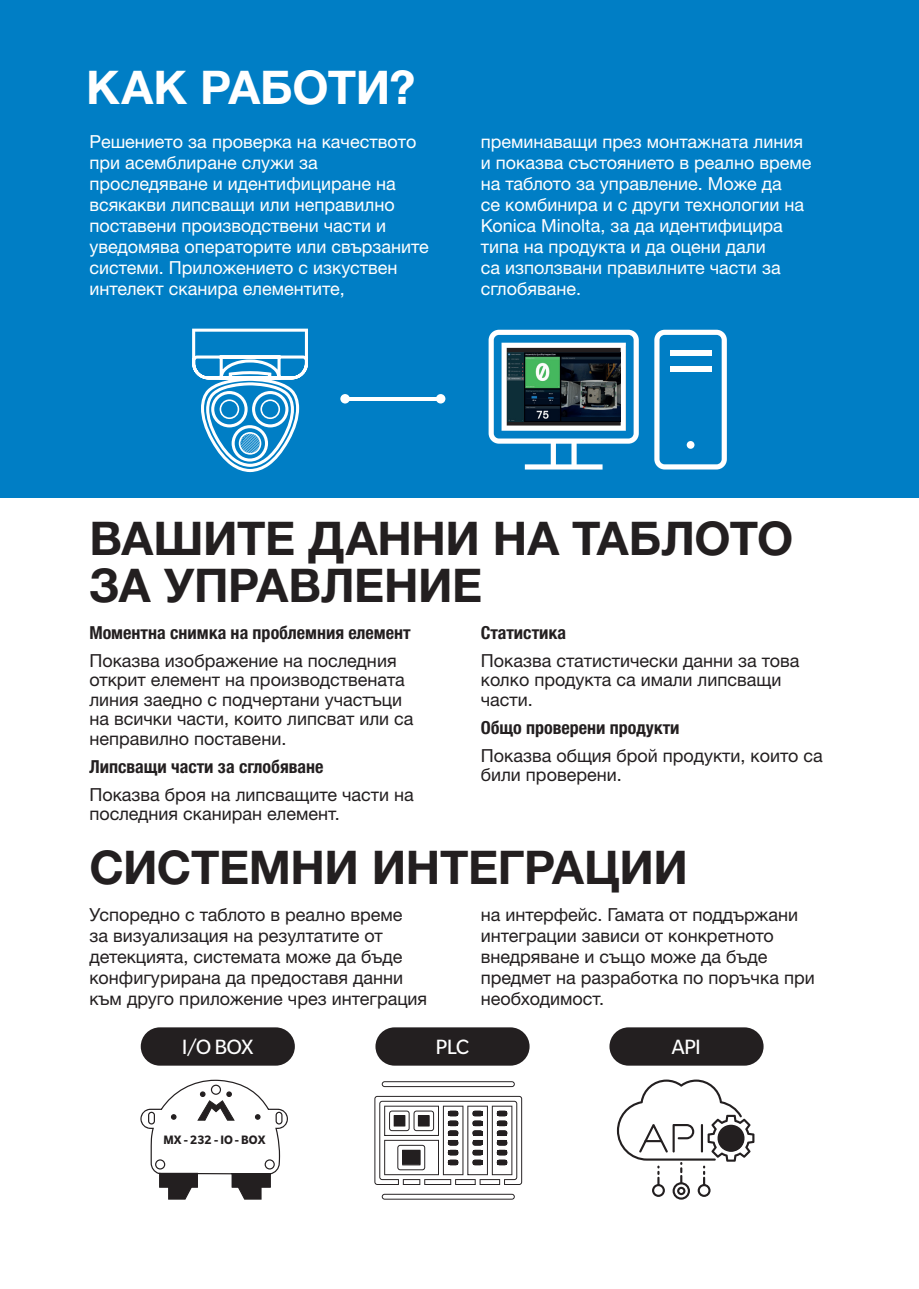
<style>
.page{position:relative;width:919px;height:1289px;background:#fff}
.page>*{position:absolute;margin:0;border:0;box-sizing:border-box;transform-origin:0 0}
.t1{font:700 46.5px/46.5px "Helvetica Neue LTW1 G";letter-spacing:-.01em;color:#231f20}
.t2{font:700 46.5px "Helvetica Neue LTW1 G";letter-spacing:-.01em;color:#fff}
.t3{font:22.5px "Slate Pro";letter-spacing:-.045em;color:#fff}
.t4{font:18px/21px "Helvetica Neue LTW1 G";color:#231f20}
.t5{font:18px/21px "Helvetica Neue LTW1 G";color:#fff}
.t6{font:700 condensed 18px "Helvetica Neue LTW1 G";color:#231f20}
.t7{font:700 13.35px "Slate Pro";color:#231f20;scale:.95 1}
</style>
<div class="page">
<svg style="left:140px;top:1079px;width:148px;height:120px"></svg>
<svg style="left:617px;top:1079px;width:137px;height:120px"></svg>
<div style="left:718px;top:1126px;width:25px;height:25px;background:#231f20;border-radius:50%"></div>
<svg style="left:374px;top:1081px;width:148px;height:118px"></svg>
<div style="left:141px;top:1027px;width:154px;height:38px;background:#231f20;border-radius:19px"></div>
<div style="left:375px;top:1027px;width:154px;height:38px;background:#231f20;border-radius:19px"></div>
<div style="left:609px;top:1027px;width:154px;height:38px;background:#231f20;border-radius:19px"></div>
<div style="left:0;top:0;width:918px;height:497px;background:#007ec5"></div>
<svg style="left:488px;top:330px;width:150px;height:139px"></svg>
<svg style="left:654px;top:330px;width:72px;height:139px"></svg>
<div style="left:669px;top:350px;width:42px;height:5px;background:#fff"></div>
<div style="left:669px;top:366px;width:42px;height:5px;background:#fff"></div>
<div style="left:686px;top:441px;width:8px;height:8px;background:#fff;border-radius:50%"></div>
<svg style="left:192px;top:328px;width:116px;height:144px"></svg>
<div style="left:340px;top:394px;width:10px;height:9px;background:#fff;border-radius:50%"></div>
<div style="left:436px;top:394px;width:9px;height:9px;background:#fff;border-radius:50%"></div>
<hr style="left:346px;top:397px;width:94px;height:3px;background:#fff">
<img style="left:507px;top:352px;width:113px;height:69px">
<img style="left:620px;top:352px;width:1px;height:69px">
<h1 class="t2" style="left:86px;top:58px;width:330px">КАК РАБОТИ?</h1>
<p class="t5" style="left:89px;top:130px;width:341px">Решението за проверка на качеството при асемблиране служи за проследяване и идентифициране на всякакви липсващи или неправилно поставени производствени части и уведомява операторите или свързаните системи. Приложението с изкуствен интелект сканира елементите,</p>
<p class="t5" style="left:480px;top:130px;width:332px">преминаващи през монтажната линия и показва състоянието в реално време на таблото за управление. Може да<br>се комбинира и с други технологии на<br>Konica Minolta, за да идентифицира типа на продукта и да оцени дали<br>са използвани правилните части за сглобяване.</p>
<h1 class="t1" style="left:89px;top:515px;width:705px">ВАШИТЕ ДАННИ НА ТАБЛОТО<br>ЗА УПРАВЛЕНИЕ</h1>
<p class="t6" style="left:89px;top:621px;width:323px">Моментна снимка на проблемния елемент</p>
<p class="t4" style="left:89px;top:650px;width:326px;line-height:19.5px">Показва изображение на последния открит елемент на производствената линия заедно с подчертани участъци на всички части, които липсват или са неправилно поставени.</p>
<p class="t6" style="left:89px;top:755px;width:236px">Липсващи части за сглобяване</p>
<p class="t4" style="left:89px;top:784px;width:326px;line-height:19.5px">Показва броя на липсващите части на последния сканиран елемент.</p>
<p class="t6" style="left:480px;top:621px;width:87px">Статистика</p>
<p class="t4" style="left:480px;top:650px;width:320px;line-height:19.5px">Показва статистически данни за това колко продукта са имали липсващи части.</p>
<p class="t6" style="left:480px;top:716px;width:200px">Общо проверени продукти</p>
<p class="t4" style="left:480px;top:745px;width:343px;line-height:19.5px">Показва общия брой продукти, които са били проверени.</p>
<h1 class="t1" style="left:89px;top:843px;width:600px">СИСТЕМНИ ИНТЕГРАЦИИ</h1>
<p class="t4" style="left:89px;top:904px;width:339px">Успоредно с таблото в реално време<br>за визуализация на резултатите от детекцията, системата може да бъде конфигурирана да предоставя данни към друго приложение чрез интеграция</p>
<p class="t4" style="left:480px;top:904px;width:335px">на интерфейс. Гамата от поддържани интеграции зависи от конкретното внедряване и също може да бъде предмет на разработка по поръчка при необходимост.</p>
<p class="t3" style="left:182px;top:1034px;width:73px">I/O BOX</p>
<p class="t3" style="left:435px;top:1034px;width:35px">PLC</p>
<p class="t3" style="left:671px;top:1034px;width:31px">API</p>
<p class="t7" style="left:163px;top:1132px;width:109px">MX - 232 - IO - BOX</p>
</div>
